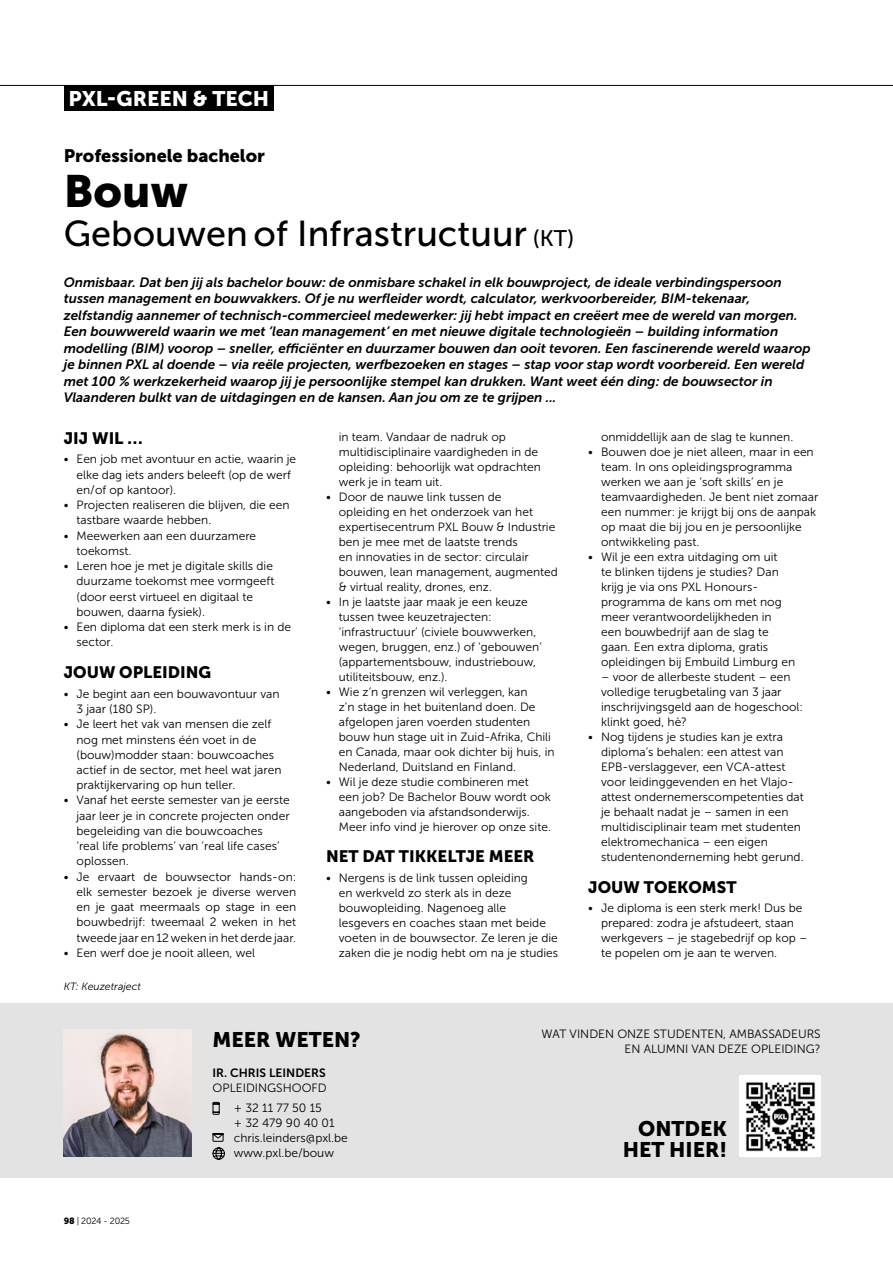
<style>
.page{position:relative;width:893px;height:1263px;background:#fff}
.page>*{position:absolute;margin:0;border:0;box-sizing:border-box;transform-origin:0 0}
.t1{font:45px "Museo Sans 900";color:#000}
.t2{font:36px "Museo Sans 500";color:#000}
.t3{font:21px/21px "Museo Sans 900";color:#000;text-align:right}
.t4{font:21px "Museo Sans 900";color:#fff}
.t5{font:18px "Museo Sans 900";color:#000}
.t6{font:16.5px "Museo Sans 900";color:#000}
.t7{font:italic 13.5px/16.5px "Museo Sans 700";color:#000}
.t8{font:12px/15px "Museo Sans 300";color:#000}
.t9{font:12px "Museo Sans 700";color:#000}
.t10{font:italic 10.5px "Museo Sans 300";color:#000}
.t11{font:9px "Museo Sans 300";letter-spacing:-.025em;color:#000}
.s1{font-size:22.5px}
.s2{font-family:"Museo Sans 900"}
</style>
<div class="page">
<div style="left:0;top:1003px;width:893px;height:175px;background:#e3e3e3"></div>
<img style="left:740px;top:1076px;width:81px;height:81px">
<svg style="left:212px;top:1101px;width:8px;height:14px"></svg>
<svg style="left:212px;top:1133px;width:13px;height:27px"></svg>
<img style="left:64px;top:1029px;width:127px;height:128px">
<div style="left:64px;top:85px;width:209px;height:26px;background:#000"></div>
<hr style="left:0;top:85px;width:893px;height:1px;background:#000">
<h3 class="t4" style="left:69px;top:86px;width:202px">PXL-GREEN &amp; TECH</h3>
<h3 class="t5" style="left:64px;top:146px;width:203px">Professionele bachelor</h3>
<h1 class="t1" style="left:64px;top:166px;width:126px">Bouw</h1>
<h2 class="t2" style="left:64px;top:214px;width:512px">Gebouwen of Infrastructuur <span class="s1">(KT)</span></h2>
<p class="t7" style="left:64px;top:274px;width:748px">Onmisbaar. Dat ben jij als bachelor bouw: de onmisbare schakel in elk bouwproject, de ideale verbindingspersoon tussen management en bouwvakkers. Of je nu werfleider wordt, calculator, werkvoorbereider, BIM-tekenaar, zelfstandig aannemer of technisch-commercieel medewerker: jij hebt impact en creëert mee de wereld van morgen.<br>Een bouwwereld waarin we met ‘lean management’ en met nieuwe digitale technologieën – building information modelling (BIM) voorop – sneller, efficiënter en duurzamer bouwen dan ooit tevoren. Een fascinerende wereld waarop je binnen PXL al doende – via reële projecten, werfbezoeken en stages – stap voor stap wordt voorbereid. Een wereld met 100 % werkzekerheid waarop jij je persoonlijke stempel kan drukken. Want weet één ding: de bouwsector in Vlaanderen bulkt van de uitdagingen en de kansen. Aan jou om ze te grijpen ...</p>
<h3 class="t6" style="left:64px;top:429px;width:80px">JIJ WIL …</h3>
<p class="t8" style="left:77px;top:452px;width:221px;text-indent:-13px">• Een job met avontuur en actie, waarin je elke dag iets anders beleeft (op de werf en/of op kantoor).</p>
<p class="t8" style="left:77px;top:497px;width:214px;text-indent:-13px">• Projecten realiseren die blijven, die een tastbare waarde hebben.</p>
<p class="t8" style="left:77px;top:528px;width:181px;text-indent:-13px">• Meewerken aan een duurzamere toekomst.</p>
<p class="t8" style="left:77px;top:558px;width:199px;text-indent:-13px">• Leren hoe je met je digitale skills die duurzame toekomst mee vormgeeft (door eerst virtueel en digitaal te bouwen, daarna fysiek).</p>
<p class="t8" style="left:77px;top:619px;width:216px;text-indent:-13px">• Een diploma dat een sterk merk is in de sector.</p>
<h3 class="t6" style="left:64px;top:663px;width:149px">JOUW OPLEIDING</h3>
<p class="t8" style="left:77px;top:686px;width:205px;text-indent:-13px">• Je begint aan een bouwavontuur van<br>3 jaar (180 SP).</p>
<p class="t8" style="left:77px;top:716px;width:206px;text-indent:-13px">• Je leert het vak van mensen die zelf nog met minstens één voet in de (bouw)modder staan: bouwcoaches actief in de sector, met heel wat jaren praktijkervaring op hun teller.</p>
<p class="t8" style="left:77px;top:793px;width:215px;text-indent:-13px">• Vanaf het eerste semester van je eerste jaar leer je in concrete projecten onder begeleiding van die bouwcoaches<br>‘real life problems’ van ‘real life cases’ oplossen.</p>
<p class="t8" style="left:77px;top:869px;width:221px;text-align:justify;text-indent:-13px">• Je ervaart de bouwsector hands-on: elk semester bezoek je diverse werven en je gaat meermaals op stage in een bouwbedrijf: tweemaal 2 weken in het tweede jaar en 12 weken in het derde jaar.</p>
<p class="t8" style="left:64px;top:945px;width:193px">• Een werf doe je nooit alleen, wel</p>
<p class="t10" style="left:64px;top:981px;width:79px">KT: Keuzetraject</p>
<p class="t8" style="left:339px;top:429px;width:204px">in team. Vandaar de nadruk op multidisciplinaire vaardigheden in de opleiding: behoorlijk wat opdrachten werk je in team uit.</p>
<p class="t8" style="left:339px;top:489px;width:221px;text-indent:-13px">• Door de nauwe link tussen de<br>opleiding en het onderzoek van het expertisecentrum PXL Bouw &amp; Industrie ben je mee met de laatste trends<br>en innovaties in de sector: circulair bouwen, lean management, augmented &amp; virtual reality, drones, enz.</p>
<p class="t8" style="left:339px;top:594px;width:205px;text-indent:-13px">• In je laatste jaar maak je een keuze tussen twee keuzetrajecten: ‘infrastructuur’ (civiele bouwwerken, wegen, bruggen, enz.) of ‘gebouwen’ (appartementsbouw, industriebouw, utiliteitsbouw, enz.).</p>
<p class="t8" style="left:339px;top:684px;width:217px;text-indent:-13px">• Wie z’n grenzen wil verleggen, kan<br>z’n stage in het buitenland doen. De afgelopen jaren voerden studenten bouw hun stage uit in Zuid-Afrika, Chili en Canada, maar ook dichter bij huis, in Nederland, Duitsland en Finland.</p>
<p class="t8" style="left:339px;top:774px;width:214px;text-indent:-13px">• Wil je deze studie combineren met een job? De Bachelor Bouw wordt ook aangeboden via afstandsonderwijs.<br>Meer info vind je hierover op onze site.</p>
<h3 class="t6" style="left:326px;top:847px;width:210px">NET DAT TIKKELTJE MEER</h3>
<p class="t8" style="left:339px;top:870px;width:221px;text-indent:-13px">• Nergens is de link tussen opleiding<br>en werkveld zo sterk als in deze bouwopleiding. Nagenoeg alle lesgevers en coaches staan met beide voeten in de bouwsector. Ze leren je die zaken die je nodig hebt om na je studies</p>
<p class="t8" style="left:601px;top:429px;width:192px">onmiddellijk aan de slag te kunnen.</p>
<p class="t8" style="left:601px;top:444px;width:219px;text-indent:-13px">• Bouwen doe je niet alleen, maar in een team. In ons opleidingsprogramma werken we aan je ‘soft skills’ en je teamvaardigheden. Je bent niet zomaar een nummer: je krijgt bij ons de aanpak op maat die bij jou en je persoonlijke ontwikkeling past.</p>
<p class="t8" style="left:601px;top:549px;width:196px;text-indent:-13px">• Wil je een extra uitdaging om uit<br>te blinken tijdens je studies? Dan krijg je via ons PXL Honours&shy;programma de kans om met nog meer verantwoordelijkheden in<br>een bouwbedrijf aan de slag te gaan. Een extra diploma, gratis opleidingen bij Embuild Limburg en</p>
<p class="t8" style="left:601px;top:669px;width:204px">– voor de allerbeste student – een volledige terugbetaling van 3 jaar inschrijvingsgeld aan de hogeschool: klinkt goed, hè?</p>
<p class="t8" style="left:601px;top:729px;width:204px;text-indent:-13px">• Nog tijdens je studies kan je extra diploma’s behalen: een attest van EPB-verslaggever, een VCA-attest voor leidinggevenden en het Vlajo&shy;attest ondernemerscompetenties dat je behaalt nadat je – samen in een multidisciplinair team met studenten elektromechanica – een eigen studentenonderneming hebt gerund.</p>
<h3 class="t6" style="left:588px;top:877px;width:150px">JOUW TOEKOMST</h3>
<p class="t8" style="left:601px;top:900px;width:208px;text-indent:-13px">• Je diploma is een sterk merk! Dus be prepared: zodra je afstudeert, staan werkgevers – je stagebedrijf op kop – te popelen om je aan te werven.</p>
<p class="t11" style="left:64px;top:1216px;width:68px"><span class="s2">98</span> | 2024 - 2025</p>
<h3 class="t3" style="left:213px;top:1029px;width:150px">MEER WETEN?</h3>
<p class="t9" style="left:213px;top:1066px;width:115px">IR. CHRIS LEINDERS</p>
<p class="t8" style="left:234px;top:1079px;width:94px;line-height:19.2px;text-indent:-21px">OPLEIDINGSHOOFD + 32 11 77 50 15</p>
<p class="t8" style="left:234px;top:1115px;width:116px">+ 32 479 90 40 01 chris. leinders@pxl. be www. pxl. be/bouw</p>
<p class="t8" style="left:542px;top:1026px;width:281px;text-align:right">WAT VINDEN ONZE STUDENTEN, AMBASSADEURS<br>EN ALUMNI VAN DEZE OPLEIDING?</p>
<h3 class="t3" style="left:623px;top:1117px;width:106px">ONTDEK<br>HET HIER!</h3>
</div>
